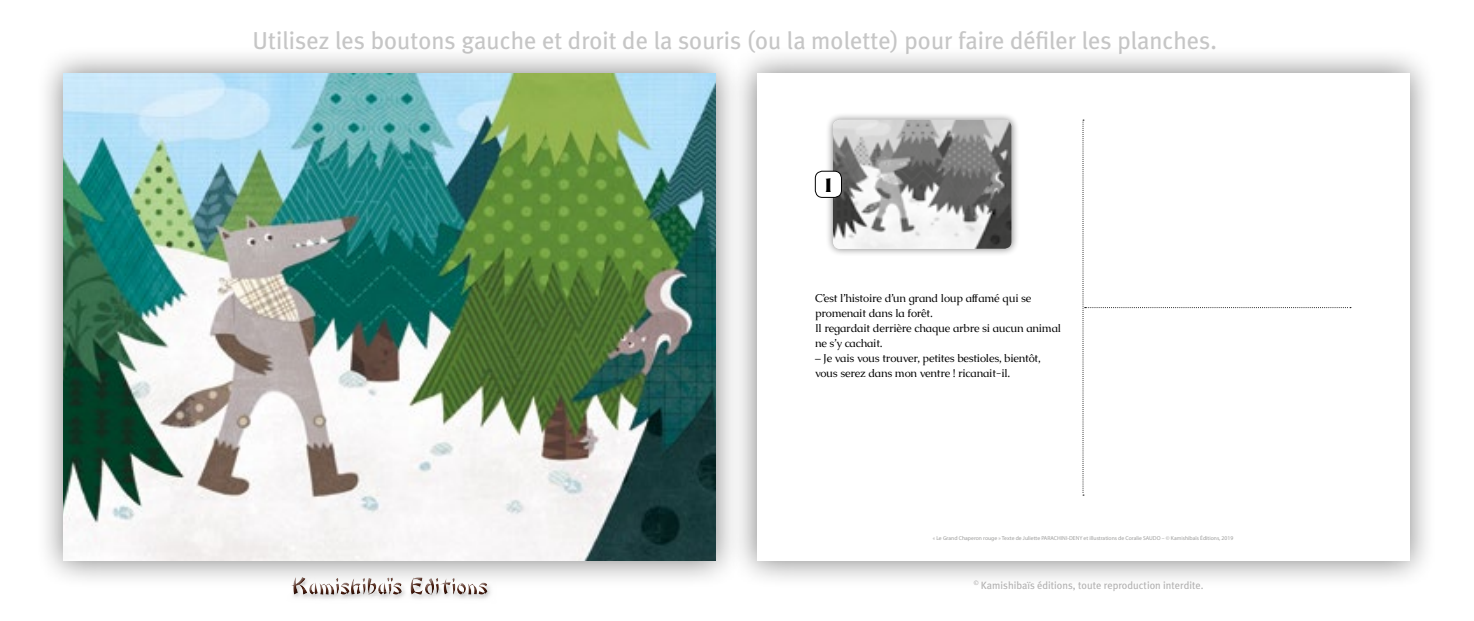
<style>
.page{position:relative;width:1474px;height:621px;background:#fff}
.page>*{position:absolute;margin:0;border:0;box-sizing:border-box;transform-origin:0 0}
.t1{font:24.5px "Meta Plus";color:#c6c6c6}
.t2{font:900 22.05px "Goudy Sans";color:#000}
.t3{font:11.38px/15px "Caudex";letter-spacing:-.02em;color:#000}
.t4{font:10.5px "Meta Plus";color:#b3b2b2}
.t5{font:5.6px "Myriad Pro";color:#9d9d9c}
</style>
<div class="page">
<div style="left:284px;top:576px;width:216px;height:31px;background:#000;opacity:.75"></div>
<div style="left:729px;top:45px;width:707px;height:543px;background:#000;opacity:.5"></div>
<div style="left:756px;top:73px;width:653px;height:487px;background:#fff"></div>
<svg style="left:1082px;top:120px;width:268px;height:375px"></svg>
<div style="left:825px;top:112px;width:194px;height:144px;background:#000;opacity:.5"></div>
<img style="left:833px;top:120px;width:178px;height:128px">
<div style="left:815px;top:171px;width:26px;height:26px;background:#fff;border-radius:7px"></div>
<div style="left:815px;top:171px;width:26px;height:26px;border:1px solid #000;border-radius:7px"></div>
<svg style="left:1421px;top:566px;width:8px;height:7px"></svg>
<div style="left:35px;top:45px;width:707px;height:543px;background:#000;opacity:.5"></div>
<img style="left:63px;top:73px;width:652px;height:487px">
<svg style="left:720px;top:73px;width:8px;height:4px"></svg>
<svg style="left:720px;top:565px;width:8px;height:7px"></svg>
<h1 class="t1" style="left:252px;top:26px;width:965px">Utilisez les boutons gauche et droit de la souris (ou la molette) pour faire défiler les planches.</h1>
<h2 class="t2" style="left:822px;top:171px;width:13px">1</h2>
<p class="t3" style="left:815px;top:290px;width:248px">C’est l’histoire d’un grand loup affamé qui se promenait dans la forêt.<br>Il regardait derrière chaque arbre si aucun animal ne s’y cachait.</p>
<p class="t3" style="left:815px;top:350px;width:227px">– Je vais vous trouver, petites bestioles, bientôt, vous serez dans mon ventre ! ricanait-il.</p>
<p class="t5" style="left:932px;top:534px;width:302px">« Le Grand Chaperon rouge » Texte de Juliette PARACHINI-DENY et illustrations de Coralie SAUDO – © Kamishibaïs Éditions, 2019</p>
<p class="t4" style="left:973px;top:578px;width:231px"><sup>©</sup> Kamishibaïs éditions, toute reproduction interdite.</p>
</div>
